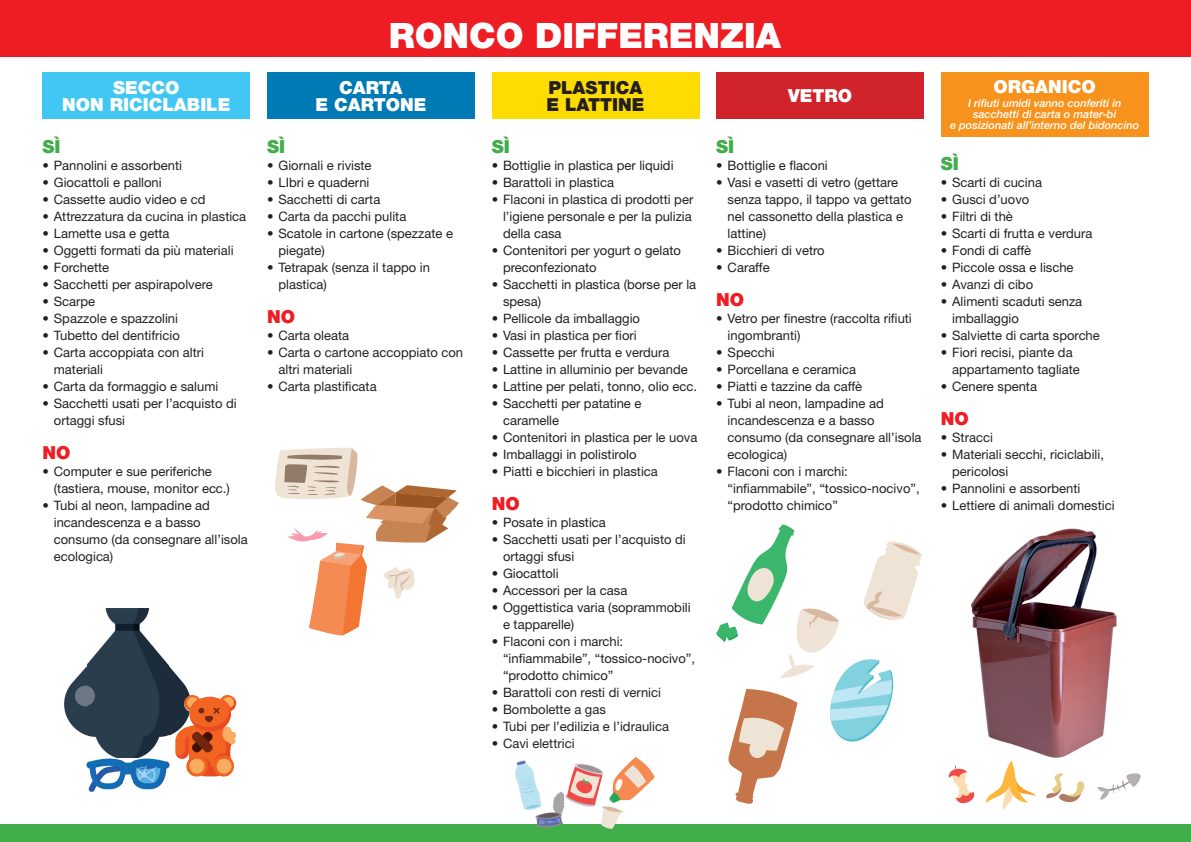
<style>
.page{position:relative;width:1191px;height:842px;background:#fff}
.page>*{position:absolute;margin:0;border:0;box-sizing:border-box;transform-origin:0 0}
.t1{font:900 35px "Helvetica Neue LT Std";color:#fff}
.t2{font:900 18px/17px "Helvetica Neue LT Std";color:#fff;text-align:center}
.t3{font:900 18px/17px "Helvetica Neue LT Std";color:#231f20}
.t4{font:900 18px "Helvetica Neue LT Std";color:#40ae49}
.t5{font:900 18px "Helvetica Neue LT Std";color:#ee1d23}
.t6{font:13px/17px "Helvetica Neue LT Std";color:#231f20}
.t7{font:italic 500 11px/11px "Helvetica Neue LT Std";color:#fff;text-align:center}
</style>
<div class="page">
<div style="left:0;top:0;width:1191px;height:57px;background:#ee1d23"></div>
<div style="left:43px;top:72px;width:207px;height:47px;background:#40c7f4"></div>
<div style="left:267px;top:72px;width:208px;height:47px;background:#007ab4"></div>
<div style="left:492px;top:72px;width:207px;height:47px;background:#ffdc01"></div>
<div style="left:716px;top:72px;width:208px;height:47px;background:#d1232a"></div>
<div style="left:941px;top:72px;width:207px;height:65px;background:#f7931d"></div>
<img style="left:971px;top:528px;width:146px;height:230px">
<div style="left:0;top:824px;width:1191px;height:18px;background:#40ae49"></div>
<svg style="left:515px;top:757px;width:140px;height:72px"></svg>
<svg style="left:275px;top:447px;width:184px;height:188px"></svg>
<svg style="left:716px;top:524px;width:206px;height:280px"></svg>
<svg style="left:985px;top:760px;width:51px;height:51px"></svg>
<svg style="left:1097px;top:773px;width:43px;height:27px"></svg>
<svg style="left:948px;top:765px;width:26px;height:38px"></svg>
<svg style="left:1046px;top:773px;width:38px;height:30px"></svg>
<img style="left:86px;top:609px;width:83px;height:149px">
<img style="left:65px;top:667px;width:21px;height:68px">
<img style="left:169px;top:666px;width:21px;height:70px">
<img style="left:175px;top:695px;width:61px;height:82px">
<img style="left:86px;top:758px;width:37px;height:33px">
<img style="left:132px;top:758px;width:37px;height:32px">
<img style="left:123px;top:761px;width:9px;height:21px">
<h2 class="t2" style="left:62px;top:79px;width:169px">SECCO<br>NON RICICLABILE</h2>
<h2 class="t4" style="left:43px;top:136px;width:20px">SÌ</h2>
<p class="t6" style="left:43px;top:157px;width:141px">• Pannolini e assorbenti</p>
<p class="t6" style="left:43px;top:174px;width:121px">• Giocattoli e palloni</p>
<p class="t6" style="left:43px;top:191px;width:164px">• Cassette audio video e cd</p>
<p class="t6" style="left:43px;top:208px;width:205px">• Attrezzatura da cucina in plastica</p>
<p class="t6" style="left:43px;top:225px;width:128px">• Lamette usa e getta</p>
<p class="t6" style="left:43px;top:242px;width:192px">• Oggetti formati da più materiali</p>
<p class="t6" style="left:43px;top:259px;width:68px">• Forchette</p>
<p class="t6" style="left:43px;top:276px;width:172px">• Sacchetti per aspirapolvere</p>
<p class="t6" style="left:43px;top:293px;width:54px">• Scarpe</p>
<p class="t6" style="left:43px;top:310px;width:137px">• Spazzole e spazzolini</p>
<p class="t6" style="left:43px;top:327px;width:139px">• Tubetto del dentifricio</p>
<p class="t6" style="left:54px;top:344px;width:152px;text-indent:-11px">• Carta accoppiata con altri materiali</p>
<p class="t6" style="left:43px;top:378px;width:177px">• Carta da formaggio e salumi</p>
<p class="t6" style="left:54px;top:395px;width:184px;text-indent:-11px">• Sacchetti usati per l’acquisto di ortaggi sfusi</p>
<h2 class="t5" style="left:43px;top:442px;width:29px">NO</h2>
<p class="t6" style="left:54px;top:463px;width:178px;text-indent:-11px">• Computer e sue periferiche (tastiera, mouse, monitor ecc.)</p>
<p class="t6" style="left:54px;top:497px;width:195px;text-indent:-11px">• Tubi al neon, lampadine ad incandescenza e a basso consumo (da consegnare all’isola ecologica)</p>
<h1 class="t1" style="left:389px;top:15px;width:394px">RONCO DIFFERENZIA</h1>
<h2 class="t2" style="left:315px;top:79px;width:113px">CARTA<br>E CARTONE</h2>
<h2 class="t4" style="left:267px;top:136px;width:20px">SÌ</h2>
<p class="t6" style="left:267px;top:157px;width:106px">• Giornali e riviste</p>
<p class="t6" style="left:267px;top:174px;width:104px">• LIbri e quaderni</p>
<p class="t6" style="left:267px;top:191px;width:115px">• Sacchetti di carta</p>
<p class="t6" style="left:267px;top:208px;width:141px">• Carta da pacchi pulita</p>
<p class="t6" style="left:278px;top:225px;width:176px;text-indent:-11px">• Scatole in cartone (spezzate e piegate)</p>
<p class="t6" style="left:278px;top:259px;width:153px;text-indent:-11px">• Tetrapak (senza il tappo in plastica)</p>
<h2 class="t5" style="left:267px;top:306px;width:29px">NO</h2>
<p class="t6" style="left:267px;top:327px;width:84px">• Carta oleata</p>
<p class="t6" style="left:278px;top:344px;width:186px;text-indent:-11px">• Carta o cartone accoppiato con altri materiali</p>
<p class="t6" style="left:267px;top:378px;width:111px">• Carta plastificata</p>
<h2 class="t3" style="left:546px;top:79px;width:100px">PLASTICA<br>E LATTINE</h2>
<h2 class="t4" style="left:492px;top:136px;width:20px">SÌ</h2>
<p class="t6" style="left:492px;top:157px;width:183px">• Bottiglie in plastica per liquidi</p>
<p class="t6" style="left:492px;top:174px;width:124px">• Barattoli in plastica</p>
<p class="t6" style="left:503px;top:191px;width:192px;text-align:justify;text-indent:-11px">• Flaconi in plastica di prodotti per l’igiene personale e per la pulizia della casa</p>
<p class="t6" style="left:503px;top:242px;width:179px;text-indent:-11px">• Contenitori per yogurt o gelato preconfezionato</p>
<p class="t6" style="left:503px;top:276px;width:195px;text-indent:-11px">• Sacchetti in plastica (borse per la spesa)</p>
<p class="t6" style="left:492px;top:310px;width:150px">• Pellicole da imballaggio</p>
<p class="t6" style="left:492px;top:327px;width:146px">• Vasi in plastica per fiori</p>
<p class="t6" style="left:492px;top:344px;width:179px">• Cassette per frutta e verdura</p>
<p class="t6" style="left:492px;top:361px;width:198px">• Lattine in alluminio per bevande</p>
<p class="t6" style="left:492px;top:378px;width:207px">• Lattine per pelati, tonno, olio ecc.</p>
<p class="t6" style="left:503px;top:395px;width:140px;text-indent:-11px">• Sacchetti per patatine e caramelle</p>
<p class="t6" style="left:492px;top:429px;width:207px">• Contenitori in plastica per le uova</p>
<p class="t6" style="left:492px;top:446px;width:146px">• Imballaggi in polistirolo</p>
<p class="t6" style="left:492px;top:463px;width:168px">• Piatti e bicchieri in plastica</p>
<h2 class="t5" style="left:492px;top:493px;width:29px">NO</h2>
<p class="t6" style="left:492px;top:514px;width:116px">• Posate in plastica</p>
<p class="t6" style="left:503px;top:531px;width:184px;text-indent:-11px">• Sacchetti usati per l’acquisto di ortaggi sfusi</p>
<p class="t6" style="left:492px;top:565px;width:68px">• Giocattoli</p>
<p class="t6" style="left:492px;top:582px;width:137px">• Accessori per la casa</p>
<p class="t6" style="left:503px;top:599px;width:189px;text-indent:-11px">• Oggettistica varia (soprammobili e tapparelle)</p>
<p class="t6" style="left:503px;top:633px;width:193px;text-indent:-11px">• Flaconi con i marchi: “infiammabile”, “tossico-nocivo”, “prodotto chimico”</p>
<p class="t6" style="left:492px;top:684px;width:171px">• Barattoli con resti di vernici</p>
<p class="t6" style="left:492px;top:701px;width:116px">• Bombolette a gas</p>
<p class="t6" style="left:492px;top:718px;width:179px">• Tubi per l’edilizia e l’idraulica</p>
<p class="t6" style="left:492px;top:735px;width:84px">• Cavi elettrici</p>
<h2 class="t2" style="left:788px;top:87px;width:66px">VETRO</h2>
<h2 class="t4" style="left:716px;top:136px;width:19px">SÌ</h2>
<p class="t6" style="left:716px;top:157px;width:113px">• Bottiglie e flaconi</p>
<p class="t6" style="left:727px;top:174px;width:185px;text-indent:-11px">• Vasi e vasetti di vetro (gettare senza tappo, il tappo va gettato nel cassonetto della plastica e lattine)</p>
<p class="t6" style="left:716px;top:242px;width:110px">• Bicchieri di vetro</p>
<p class="t6" style="left:716px;top:259px;width:55px">• Caraffe</p>
<h2 class="t5" style="left:716px;top:289px;width:29px">NO</h2>
<p class="t6" style="left:727px;top:310px;width:186px;text-indent:-11px">• Vetro per finestre (raccolta rifiuti ingombranti)</p>
<p class="t6" style="left:716px;top:344px;width:60px">• Specchi</p>
<p class="t6" style="left:716px;top:361px;width:141px">• Porcellana e ceramica</p>
<p class="t6" style="left:716px;top:378px;width:147px">• Piatti e tazzine da caffè</p>
<p class="t6" style="left:727px;top:395px;width:195px;text-indent:-11px">• Tubi al neon, lampadine ad incandescenza e a basso consumo (da consegnare all’isola ecologica)</p>
<p class="t6" style="left:727px;top:463px;width:193px;text-indent:-11px">• Flaconi con i marchi: “infiammabile”, “tossico-nocivo”, “prodotto chimico”</p>
<h2 class="t2" style="left:993px;top:78px;width:104px">ORGANICO</h2>
<p class="t7" style="left:950px;top:98px;width:191px">I rifiuti umidi vanno conferiti in sacchetti di carta o mater-bi<br>e posizionati all’interno del bidoncino</p>
<h2 class="t4" style="left:941px;top:153px;width:19px">SÌ</h2>
<p class="t6" style="left:941px;top:174px;width:103px">• Scarti di cucina</p>
<p class="t6" style="left:941px;top:191px;width:90px">• Gusci d’uovo</p>
<p class="t6" style="left:941px;top:208px;width:74px">• Filtri di thè</p>
<p class="t6" style="left:941px;top:225px;width:153px">• Scarti di frutta e verdura</p>
<p class="t6" style="left:941px;top:242px;width:92px">• Fondi di caffè</p>
<p class="t6" style="left:941px;top:259px;width:134px">• Piccole ossa e lische</p>
<p class="t6" style="left:941px;top:276px;width:94px">• Avanzi di cibo</p>
<p class="t6" style="left:952px;top:293px;width:132px;text-indent:-11px">• Alimenti scaduti senza imballaggio</p>
<p class="t6" style="left:941px;top:327px;width:160px">• Salviette di carta sporche</p>
<p class="t6" style="left:952px;top:344px;width:129px;text-indent:-11px">• Fiori recisi, piante da appartamento tagliate</p>
<p class="t6" style="left:941px;top:378px;width:98px">• Cenere spenta</p>
<h2 class="t5" style="left:941px;top:408px;width:29px">NO</h2>
<p class="t6" style="left:941px;top:429px;width:54px">• Stracci</p>
<p class="t6" style="left:952px;top:446px;width:153px;text-indent:-11px">• Materiali secchi, riciclabili, pericolosi</p>
<p class="t6" style="left:941px;top:480px;width:141px">• Pannolini e assorbenti</p>
<p class="t6" style="left:941px;top:497px;width:175px">• Lettiere di animali domestici</p>
</div>
